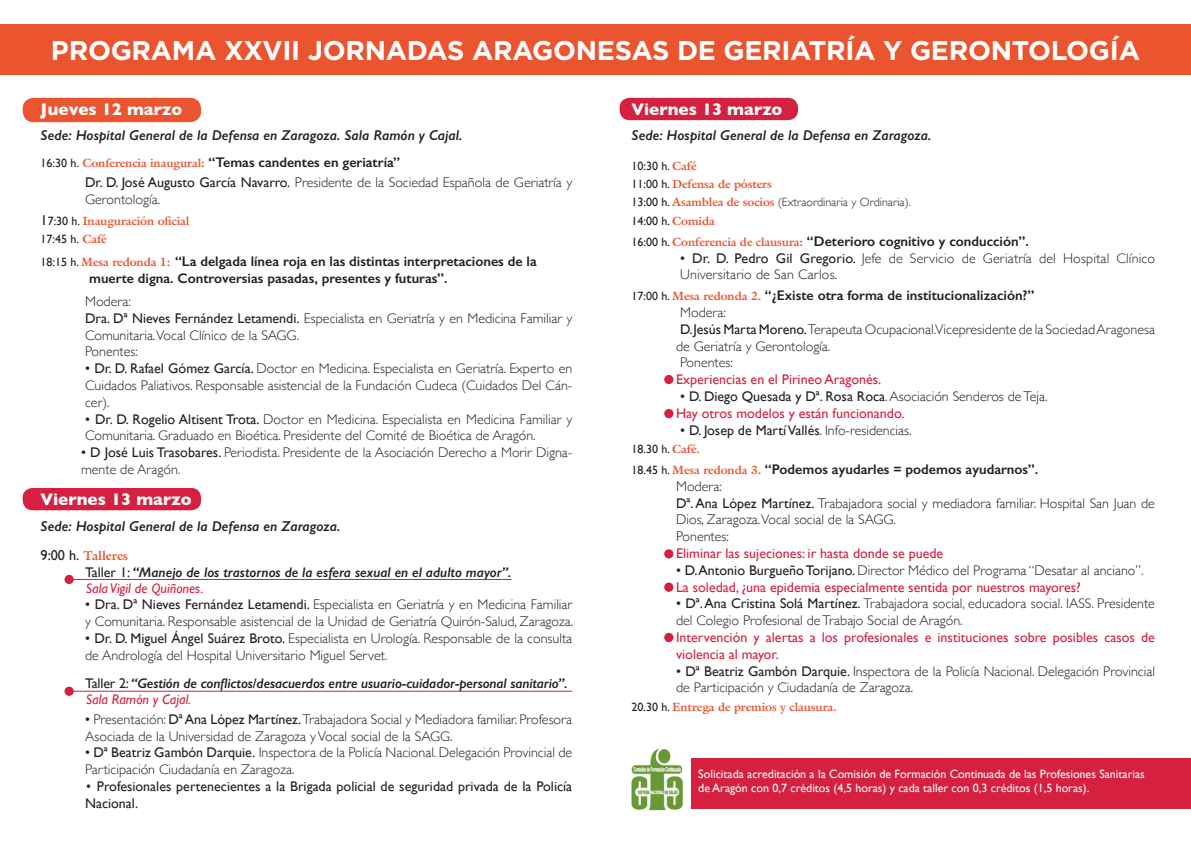
<style>
.page{position:relative;width:1191px;height:842px;background:#fff}
.page>*{position:absolute;margin:0;border:0;box-sizing:border-box;transform-origin:0 0}
.t1{font:700 27px "Gotham";letter-spacing:-.01em;color:#fff}
.t2{font:700 17px "Gill Sans";color:#fff}
.t3{font:italic 600 14.3px "Gill Sans";color:#231f20}
.t4{font:300 14px/16.8px "Gill Sans";color:#231f20}
.t5{font:600 14px "Gill Sans";color:#231f20}
.t6{font:14px/16.8px "Gill Sans";color:#d5203f}
.t7{font:14px/16.8px "Gill Sans";color:#231f20}
.t8{font:italic 600 14px "Gill Sans";letter-spacing:-.01em;color:#231f20}
.t9{font:italic 14px "Gill Sans";color:#d5203f}
.t10{font:700 13px "Galliard Std";letter-spacing:-.01em;color:#ea542f}
.t11{font:12px/14.4px "Gill Sans";color:#fff}
.t12{font:700 12px "Galliard Std";letter-spacing:-.01em;color:#ea542f}
.t13{font:300 12px "Gill Sans";color:#231f20}
.t14{font:12px "Gill Sans";color:#231f20}
.s1{font-weight:400;font-size:12px}
.s2{font-family:"Galliard Std";font-weight:700;font-size:12px;color:#ea542f}
.s3{font-weight:400}
.s4{font-family:"Gill Sans";font-weight:400;font-size:14.3px;color:#231f20}
.s5{font-family:"Gill Sans";font-weight:400;color:#231f20}
.s6{font-family:"Galliard Std";font-weight:700;color:#ea542f}
.s7{font-weight:400;font-style:normal}
.s8{font-weight:300}
</style>
<div class="page">
<div style="left:0;top:25px;width:1191px;height:50px;background:#ea542f"></div>
<div style="left:619px;top:98px;width:179px;height:22px;background:#d5203f;border-radius:10px"></div>
<div style="left:23px;top:98px;width:178px;height:24px;background:#ea542f;border-radius:11px"></div>
<div style="left:23px;top:488px;width:178px;height:22px;background:#d5203f;border-radius:10px"></div>
<hr style="left:67px;top:579px;width:444px;height:1px;background:#d5203f">
<hr style="left:68px;top:691px;width:504px;height:1px;background:#d5203f">
<div style="left:64px;top:575px;width:10px;height:9px;background:#d5203f;border-radius:50%"></div>
<div style="left:64px;top:687px;width:10px;height:9px;background:#d5203f;border-radius:50%"></div>
<div style="left:664px;top:375px;width:9px;height:9px;background:#d5203f;border-radius:50%"></div>
<div style="left:664px;top:409px;width:9px;height:9px;background:#d5203f;border-radius:50%"></div>
<div style="left:664px;top:549px;width:9px;height:9px;background:#d5203f;border-radius:50%"></div>
<div style="left:664px;top:583px;width:9px;height:9px;background:#d5203f;border-radius:50%"></div>
<div style="left:664px;top:633px;width:9px;height:9px;background:#d5203f;border-radius:50%"></div>
<div style="left:678px;top:758px;width:513px;height:51px;background:#d5203f"></div>
<div style="left:624px;top:748px;width:66px;height:62px;background:#fff"></div>
<img style="left:631px;top:749px;width:52px;height:61px">
<p class="t1" style="left:51px;top:33px;width:1090px">PROGRAMA XXVII JORNADAS ARAGONESAS DE GERIATRÍA Y GERONTOLOGÍA</p>
<p class="t2" style="left:41px;top:95px;width:143px">Jueves 12 marzo</p>
<p class="t3" style="left:41px;top:127px;width:423px">Sede: Hospital General de la Defensa en Zaragoza. Sala Ramón y Cajal.</p>
<p class="t5" style="left:41px;top:154px;width:361px"><span class="s1">16:30 h.</span> <span class="s2">Conferencia inaugural:</span> “Temas candentes en geriatría”</p>
<p class="t4" style="left:85px;top:173px;width:488px"><span class="s3">Dr. D. José Augusto García Navarro.</span> Presidente de la Sociedad Española de Geriatría y<br>Gerontología.</p>
<p class="t12" style="left:41px;top:213px;width:150px"><span class="s4">1</span><span class="s5">7:30 h.</span> Inauguración oficial</p>
<p class="t14" style="left:41px;top:232px;width:68px">17:45 h. <span class="s6">Café</span></p>
<p class="t5" style="left:41px;top:253px;width:498px"><span class="s1">18:15 h.</span> <span class="s2">Mesa redonda 1:</span> “La delgada línea roja en las distintas interpretaciones de la</p>
<p class="t5" style="left:89px;top:270px;width:360px">muerte digna. Controversias pasadas, presentes y futuras”.</p>
<p class="t4" style="left:85px;top:292px;width:47px">Modera:</p>
<p class="t4" style="left:85px;top:309px;width:488px"><span class="s3">Dra. Dª Nieves Fernández Letamendi.</span> Especialista en Geriatría y en Medicina Familiar y<br>Comunitaria.Vocal Clínico de la SAGG.</p>
<p class="t4" style="left:85px;top:343px;width:54px">Ponentes:</p>
<p class="t4" style="left:85px;top:359px;width:488px;text-align:justify"><span class="s3">• Dr. D. Rafael Gómez García.</span> Doctor en Medicina. Especialista en Geriatría. Experto en Cuidados Paliativos. Responsable asistencial de la Fundación Cudeca (Cuidados Del Cán&shy;cer).</p>
<p class="t4" style="left:85px;top:410px;width:488px"><span class="s3">• Dr. D. Rogelio Altisent Trota.</span> Doctor en Medicina. Especialista en Medicina Familiar y<br>Comunitaria. Graduado en Bioética. Presidente del Comité de Bioética de Aragón.</p>
<p class="t4" style="left:81px;top:443px;width:492px"><span class="s3">• D José Luis Trasobares.</span> Periodista. Presidente de la Asociación Derecho a Morir Digna&shy;mente de Aragón.</p>
<p class="t2" style="left:41px;top:486px;width:152px">Viernes 13 marzo</p>
<p class="t3" style="left:41px;top:517px;width:301px">Sede: Hospital General de la Defensa en Zaragoza.</p>
<p class="t10" style="left:41px;top:547px;width:89px"><span class="s4">9:00 h.</span> Talleres</p>
<p class="t8" style="left:85px;top:563px;width:427px"><span class="s7">Taller 1:</span> “Manejo de los trastornos de la esfera sexual en el adulto mayor”.</p>
<p class="t9" style="left:86px;top:580px;width:119px">Sala Vigil de Quiñones.</p>
<p class="t4" style="left:85px;top:596px;width:489px"><span class="s3">• Dra. Dª Nieves Fernández Letamendi.</span> Especialista en Geriatría y en Medicina Familiar y Comunitaria. Responsable asistencial de la Unidad de Geriatría Quirón-Salud, Zaragoza.</p>
<p class="t4" style="left:85px;top:629px;width:488px"><span class="s3">• Dr. D. Miguel Ángel Suárez Broto.</span> Especialista en Urología. Responsable de la consulta de Andrología del Hospital Universitario Miguel Servet.</p>
<p class="t8" style="left:85px;top:675px;width:484px"><span class="s7">Taller 2:</span> “Gestión de conflictos/desacuerdos entre usuario-cuidador-personal sanitario”.</p>
<p class="t9" style="left:86px;top:691px;width:107px">Sala Ramón y Cajal.</p>
<p class="t4" style="left:85px;top:710px;width:488px"><span class="s3">•</span> Presentación: <span class="s3">Dª Ana López Martínez.</span> Trabajadora Social y Mediadora familiar. Profesora<br>Asociada de la Universidad de Zaragoza y Vocal social de la SAGG.</p>
<p class="t4" style="left:85px;top:744px;width:488px"><span class="s3">• Dª Beatriz Gambón Darquie.</span> Inspectora de la Policía Nacional. Delegación Provincial de<br>Participación Ciudadanía en Zaragoza.</p>
<p class="t7" style="left:85px;top:778px;width:488px"><span class="s8">•</span> Profesionales pertenecientes a la Brigada policial de seguridad privada de la Policía<br>Nacional.</p>
<p class="t2" style="left:631px;top:95px;width:152px">Viernes 13 marzo</p>
<p class="t3" style="left:631px;top:127px;width:301px">Sede: Hospital General de la Defensa en Zaragoza.</p>
<p class="t14" style="left:631px;top:158px;width:67px">10:30 h. <span class="s6">Café</span></p>
<p class="t12" style="left:631px;top:176px;width:142px"><span class="s5">11:00 h.</span> Defensa de pósters</p>
<p class="t13" style="left:631px;top:193px;width:281px"><span class="s3">13:00 h.</span> <span class="s6">Asamblea de socios</span> (Extraordinaria y Ordinaria).</p>
<p class="t14" style="left:631px;top:214px;width:85px">14:00 h. <span class="s6">Comida</span></p>
<p class="t5" style="left:631px;top:233px;width:399px"><span class="s1">16:00 h.</span> <span class="s2">Conferencia de clausura:</span> “Deterioro cognitivo y conducción”.</p>
<p class="t4" style="left:680px;top:249px;width:476px"><span class="s3">• Dr. D. Pedro Gil Gregorio.</span> Jefe de Servicio de Geriatría del Hospital Clínico<br>Universitario de San Carlos.</p>
<p class="t5" style="left:631px;top:287px;width:404px"><span class="s1">17:00 h.</span> <span class="s2">Mesa redonda 2.</span> “¿Existe otra forma de institucionalización?”</p>
<p class="t4" style="left:680px;top:303px;width:47px">Modera:</p>
<p class="t4" style="left:676px;top:320px;width:480px"><span class="s3">D.Jesús Marta Moreno.</span>Terapeuta Ocupacional.Vicepresidente de la Sociedad Aragonesa de Geriatría y Gerontología.</p>
<p class="t4" style="left:680px;top:354px;width:54px">Ponentes:</p>
<p class="t6" style="left:676px;top:371px;width:207px">Experiencias en el Pirineo Aragonés.</p>
<p class="t7" style="left:680px;top:388px;width:369px">• D. Diego Quesada y Dª. Rosa Roca<span class="s8">. Asociación Senderos de Teja.</span></p>
<p class="t6" style="left:676px;top:405px;width:230px">Hay otros modelos y están funcionando.</p>
<p class="t7" style="left:680px;top:421px;width:233px">• D. Josep de Martí Vallés<span class="s8">. Info-residencias.</span></p>
<p class="t14" style="left:631px;top:442px;width:70px">18.30 h. <span class="s6">Café.</span></p>
<p class="t5" style="left:631px;top:461px;width:408px"><span class="s1">18.45 h.</span> <span class="s2">Mesa redonda 3.</span> “Podemos ayudarles = podemos ayudarnos”.</p>
<p class="t4" style="left:676px;top:477px;width:47px">Modera:</p>
<p class="t4" style="left:676px;top:494px;width:480px"><span class="s3">Dª. Ana López Martínez.</span> Trabajadora social y mediadora familiar. Hospital San Juan de<br>Dios, Zaragoza.Vocal social de la SAGG.</p>
<p class="t4" style="left:676px;top:527px;width:54px">Ponentes:</p>
<p class="t6" style="left:676px;top:545px;width:269px">Eliminar las sujeciones: ir hasta donde se puede</p>
<p class="t4" style="left:676px;top:561px;width:469px"><span class="s3">• D. Antonio Burgueño Torijano.</span> Director Médico del Programa “Desatar al anciano”.</p>
<p class="t6" style="left:676px;top:578px;width:406px">La soledad, ¿una epidemia especialmente sentida por nuestros mayores?</p>
<p class="t4" style="left:676px;top:595px;width:480px"><span class="s3">• Dª. Ana Cristina Solá Martínez.</span> Trabajadora social, educadora social. IASS. Presidente del Colegio Profesional de Trabajo Social de Aragón.</p>
<p class="t6" style="left:676px;top:629px;width:480px">Intervención y alertas a los profesionales e instituciones sobre posibles casos de violencia al mayor.</p>
<p class="t4" style="left:676px;top:662px;width:480px"><span class="s3">• Dª Beatriz Gambón Darquie.</span> Inspectora de la Policía Nacional. Delegación Provincial de Participación y Ciudadanía de Zaragoza.</p>
<p class="t12" style="left:631px;top:699px;width:207px"><span class="s5">20.30 h.</span> Entrega de premios y clausura.</p>
<p class="t11" style="left:698px;top:766px;width:448px">Solicitada acreditación a la Comisión de Formación Continuada de las Profesiones Sanitarias de Aragón con 0,7 créditos (4,5 horas) y cada taller con 0,3 créditos (1,5 horas).</p>
</div>
